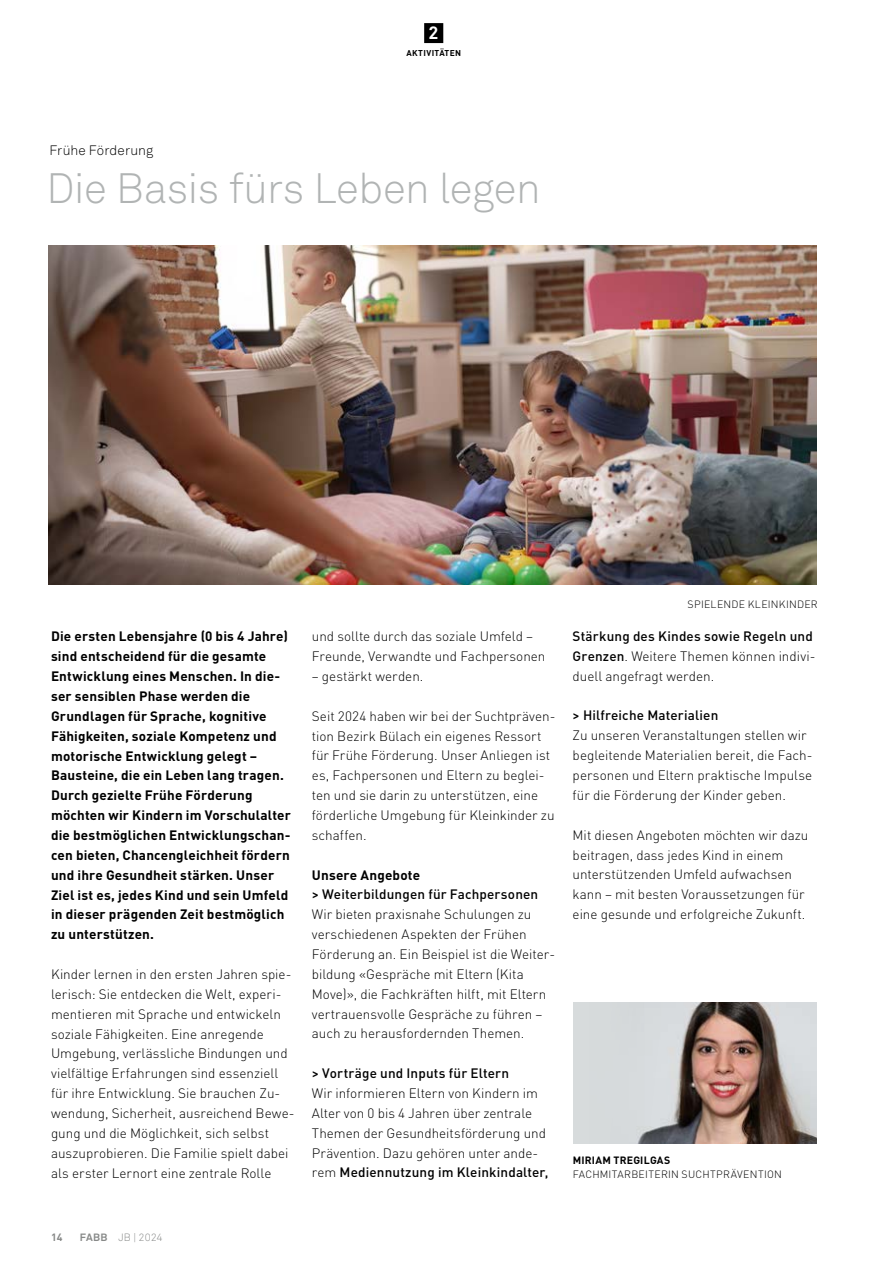
<style>
.page{position:relative;width:893px;height:1263px;background:#fff}
.page>*{position:absolute;margin:0;border:0;box-sizing:border-box;transform-origin:0 0}
.t1{font:300 42px "Akkurat Std";letter-spacing:-.01em;color:#b1b4b4}
.t2{font:700 17.85px "Akkurat Std";color:#fff}
.t3{font:300 13.5px/19.8px "DINOT";color:#000}
.t4{font:700 13.5px/19.8px "DINOT";letter-spacing:.015em;color:#000}
.t5{font:500 13.5px "DINOT";letter-spacing:.01em;color:#000}
.t6{font:300 13.5px "Akkurat Std";letter-spacing:.01em;color:#000}
.t7{font:300 10.5px "DINOT";letter-spacing:.025em;color:#000}
.t8{font:700 10.5px "DINOT";letter-spacing:.025em;color:#000}
.t9{font:300 10.5px "Akkurat Std";letter-spacing:.01em;color:#878988}
.t10{font:700 10.5px "DINOT";color:#878988}
.t11{font:700 8.4px "DINOT";letter-spacing:.04em;color:#000}
.s1{font-weight:500}
.s2{font-weight:700}
</style>
<div class="page">
<img style="left:49px;top:245px;width:767px;height:340px">
<div style="left:424px;top:23px;width:19px;height:20px;background:#000"></div>
<div style="left:573px;top:1002px;width:243px;height:142px;background:#d7dbdc"></div>
<img style="left:637px;top:1002px;width:179px;height:142px">
<h2 class="t2" style="left:429px;top:22px;width:12px">2</h2>
<p class="t11" style="left:406px;top:47px;width:56px">AKTIVITÄTEN</p>
<p class="t6" style="left:50px;top:142px;width:105px">Frühe Förderung</p>
<h1 class="t1" style="left:46px;top:163px;width:496px">Die Basis fürs Leben legen</h1>
<p class="t4" style="left:51px;top:626px;width:241px">Die ersten Lebensjahre (0 bis 4 Jahre) sind entscheidend für die gesamte Entwicklung eines Menschen. In die&shy;ser sensiblen Phase werden die Grundlagen für Sprache, kognitive Fähigkeiten, soziale Kompetenz und motorische Entwicklung gelegt – Bausteine, die ein Leben lang tragen.<br>Durch gezielte Frühe Förderung möchten wir Kindern im Vorschulalter die bestmöglichen Entwicklungschan&shy;cen bieten, Chancengleichheit fördern und ihre Gesundheit stärken. Unser Ziel ist es, jedes Kind und sein Umfeld in dieser prägenden Zeit bestmöglich zu unterstützen.</p>
<p class="t3" style="left:51px;top:964px;width:245px">Kinder lernen in den ersten Jahren spie&shy;lerisch: Sie entdecken die Welt, experi&shy;mentieren mit Sprache und entwickeln soziale Fähigkeiten. Eine anregende Umgebung, verlässliche Bindungen und vielfältige Erfahrungen sind essenziell für ihre Entwicklung. Sie brauchen Zu&shy;wendung, Sicherheit, ausreichend Bewe&shy;gung und die Möglichkeit, sich selbst auszuprobieren. Die Familie spielt dabei als erster Lernort eine zentrale Rolle</p>
<p class="t3" style="left:312px;top:626px;width:235px">und sollte durch das soziale Umfeld –<br>Freunde, Verwandte und Fachpersonen</p>
<p class="t3" style="left:312px;top:665px;width:113px">– gestärkt werden.</p>
<p class="t3" style="left:312px;top:705px;width:245px">Seit 2024 haben wir bei der Suchtpräven&shy;tion Bezirk Bülach ein eigenes Ressort für Frühe Förderung. Unser Anliegen ist es, Fachpersonen und Eltern zu beglei&shy;ten und sie darin zu unterstützen, eine förderliche Umgebung für Kleinkinder zu schaffen.</p>
<p class="t4" style="left:312px;top:864px;width:110px">Unsere Angebote</p>
<p class="t5" style="left:312px;top:885px;width:228px">&gt; Weiterbildungen für Fachpersonen</p>
<p class="t3" style="left:312px;top:904px;width:245px">Wir bieten praxisnahe Schulungen zu verschiedenen Aspekten der Frühen Förderung an. Ein Beispiel ist die Weiter&shy;bildung «Gespräche mit Eltern (Kita Move)», die Fachkräften hilft, mit Eltern vertrauensvolle Gespräche zu führen – auch zu herausfordernden Themen.</p>
<p class="t5" style="left:312px;top:1064px;width:199px">&gt; Vorträge und Inputs für Eltern</p>
<p class="t3" style="left:312px;top:1083px;width:238px">Wir informieren Eltern von Kindern im Alter von 0 bis 4 Jahren über zentrale Themen der Gesundheitsförderung und Prävention. Dazu gehören unter ande&shy;rem <span class="s1">Mediennutzung im Kleinkindalter,</span></p>
<p class="t7" style="left:688px;top:597px;width:132px">SPIELENDE KLEINKINDER</p>
<p class="t3" style="left:573px;top:626px;width:244px"><span class="s1">Stärkung des Kindes sowie Regeln und<br>Grenzen</span>. Weitere Themen können indivi&shy;duell angefragt werden.</p>
<p class="t5" style="left:573px;top:706px;width:147px">&gt; Hilfreiche Materialien</p>
<p class="t3" style="left:573px;top:725px;width:241px">Zu unseren Veranstaltungen stellen wir begleitende Materialien bereit, die Fach&shy;personen und Eltern praktische Impulse für die Förderung der Kinder geben.</p>
<p class="t3" style="left:573px;top:824px;width:237px">Mit diesen Angeboten möchten wir dazu beitragen, dass jedes Kind in einem unterstützenden Umfeld aufwachsen kann – mit besten Voraussetzungen für eine gesunde und erfolgreiche Zukunft.</p>
<p class="t8" style="left:573px;top:1153px;width:99px">MIRIAM TREGILGAS</p>
<p class="t7" style="left:573px;top:1167px;width:211px">FACHMITARBEITERIN SUCHTPRÄVENTION</p>
<p class="t10" style="left:51px;top:1230px;width:13px">14</p>
<p class="t9" style="left:80px;top:1231px;width:84px"><span class="s2">FABB</span> JB | 2024</p>
</div>
